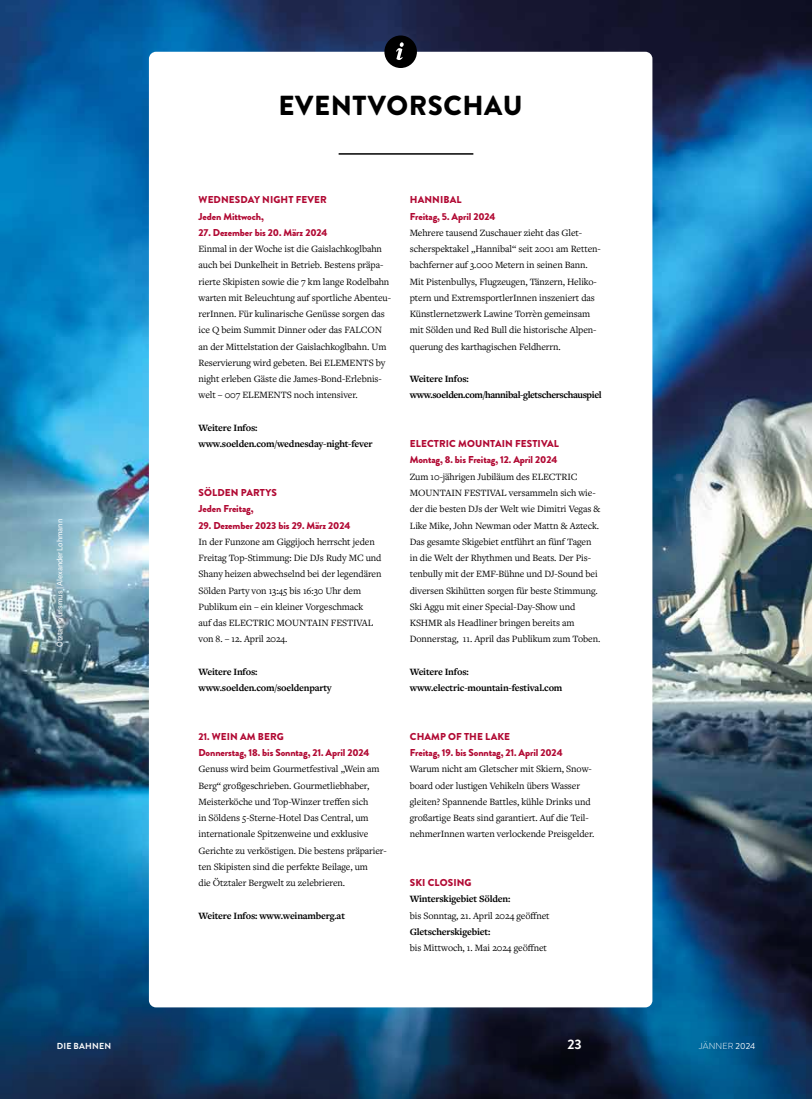
<style>
.page{position:relative;width:812px;height:1099px;background:#fff}
.page>*{position:absolute;margin:0;border:0;box-sizing:border-box;transform-origin:0 0}
.t1{font:900 27.5px "Brandon Grotesque";letter-spacing:.02em;color:#000}
.t2{font:700 13.75px "Brandon Grotesque";color:#fff}
.t3{font:10px/16.2px "Freight Text Pro";letter-spacing:-.01em;color:#000}
.t4{font:900 10px/16.2px "Brandon Grotesque";letter-spacing:-.01em;color:#b10933}
.t5{font:700 10px/16.2px "Freight Text Pro";letter-spacing:-.02em;color:#000}
.t6{font:700 10px/16.2px "Freight Text Pro";letter-spacing:-.04em;color:#000}
.t7{font:900 10px "Brandon Grotesque";letter-spacing:.01em;color:#b10933}
.t8{font:300 8.75px "Brandon Grotesque";letter-spacing:.02em;color:#fff}
.t9{font:700 8.75px "Brandon Grotesque";letter-spacing:.02em;color:#fff}
.t10{font:7.5px "Adelle Sans";letter-spacing:-.01em;color:#fff}
.s1{font-weight:400}
</style>
<div class="page">
<img style="left:0;top:0;width:811px;height:787px">
<svg style="left:0;top:787px;width:811px;height:311px;background:#0f436b"></svg>
<div style="left:149px;top:52px;width:503px;height:955px;background:#fff;border-radius:7px"></div>
<hr style="left:338px;top:153px;width:135px;height:2px;background:#000">
<div style="left:384px;top:35px;width:33px;height:33px;background:#000;border-radius:50%"></div>
<svg style="left:396px;top:42px;width:7px;height:18px"></svg>
<p class="t10" style="left:55px;top:647px;width:129px;rotate:-90deg">Ötztal Tourismus | Alexander Lohmann</p>
<h1 class="t1" style="left:278px;top:86px;width:245px">EVENTVORSCHAU</h1>
<p class="t4" style="left:198px;top:192px;width:130px">WEDNESDAY NIGHT FEVER<br>Jeden Mittwoch,</p>
<p class="t4" style="left:198px;top:224px;width:130px">27. Dezember bis 20. März 2024</p>
<p class="t3" style="left:198px;top:240px;width:194px">Einmal in der Woche ist die Gaislachkoglbahn auch bei Dunkelheit in Betrieb. Bestens präpa&shy;rierte Skipisten sowie die 7 km lange Rodelbahn warten mit Beleuchtung auf sportliche Abenteu&shy;rerInnen. Für kulinarische Genüsse sorgen das ice Q beim Summit Dinner oder das FALCON an der Mittelstation der Gaislachkoglbahn. Um Reservierung wird gebeten. Bei ELEMENTS by night erleben Gäste die James-Bond-Erlebnis&shy;welt – 007 ELEMENTS noch intensiver.</p>
<p class="t5" style="left:198px;top:419px;width:175px">Weitere Infos: www.soelden.com/wednesday-night-fever</p>
<p class="t4" style="left:198px;top:484px;width:80px">SÖLDEN PARTYS<br>Jeden Freitag,</p>
<p class="t4" style="left:198px;top:517px;width:153px">29. Dezember 2023 bis 29. März 2024</p>
<p class="t3" style="left:198px;top:533px;width:184px">In der Funzone am Giggijoch herrscht jeden Freitag Top-Stimmung: Die DJs Rudy MC und Shany heizen abwechselnd bei der legendären Sölden Party von 13:45 bis 16:30 Uhr dem Publikum ein – ein kleiner Vorgeschmack<br>auf das ELECTRIC MOUNTAIN FESTIVAL von 8. – 12. April 2024.</p>
<p class="t5" style="left:198px;top:663px;width:135px">Weitere Infos: www.soelden.com/soeldenparty</p>
<p class="t4" style="left:198px;top:728px;width:172px">21. WEIN AM BERG<br>Donnerstag, 18. bis Sonntag, 21. April 2024</p>
<p class="t3" style="left:198px;top:760px;width:189px">Genuss wird beim Gourmetfestival „Wein am Berg“ großgeschrieben. Gourmetliebhaber, Meisterköche und Top-Winzer treffen sich<br>in Söldens 5-Sterne-Hotel Das Central, um internationale Spitzenweine und exklusive Gerichte zu verköstigen. Die bestens präparier&shy;ten Skipisten sind die perfekte Beilage, um<br>die Ötztaler Bergwelt zu zelebrieren.</p>
<p class="t5" style="left:198px;top:907px;width:148px">Weitere Infos: www.weinamberg.at</p>
<p class="t4" style="left:410px;top:192px;width:87px">HANNIBAL<br>Freitag, 5. April 2024</p>
<p class="t3" style="left:410px;top:224px;width:192px">Mehrere tausend Zuschauer zieht das Glet&shy;scherspektakel „Hannibal“ seit 2001 am Retten&shy;bachferner auf 3.000 Metern in seinen Bann.<br>Mit Pistenbullys, Flugzeugen, Tänzern, Heliko&shy;ptern und ExtremsportlerInnen inszeniert das Künstlernetzwerk Lawine Torrèn gemeinsam mit Sölden und Red Bull die historische Alpen&shy;querung des karthagischen Feldherrn.</p>
<p class="t6" style="left:410px;top:370px;width:193px">Weitere Infos: www.soelden.com/hannibal-gletscherschauspiel</p>
<p class="t4" style="left:410px;top:436px;width:151px">ELECTRIC MOUNTAIN FESTIVAL<br>Montag, 8. bis Freitag, 12. April 2024</p>
<p class="t3" style="left:410px;top:468px;width:192px">Zum 10-jährigen Jubiläum des ELECTRIC MOUNTAIN FESTIVAL versammeln sich wie&shy;der die besten DJs der Welt wie Dimitri Vegas &amp; Like Mike, John Newman oder Mattn &amp; Azteck.<br>Das gesamte Skigebiet entführt an fünf Tagen in die Welt der Rhythmen und Beats. Der Pis&shy;tenbully mit der EMF-Bühne und DJ-Sound bei diversen Skihütten sorgen für beste Stimmung.<br>Ski Aggu mit einer Special-Day-Show und KSHMR als Headliner bringen bereits am Donnerstag, 11. April das Publikum zum Toben.</p>
<p class="t5" style="left:410px;top:663px;width:154px">Weitere Infos: www.electric-mountain-festival.com</p>
<p class="t4" style="left:410px;top:728px;width:154px">CHAMP OF THE LAKE<br>Freitag, 19. bis Sonntag, 21. April 2024</p>
<p class="t3" style="left:410px;top:760px;width:186px">Warum nicht am Gletscher mit Skiern, Snow&shy;board oder lustigen Vehikeln übers Wasser gleiten? Spannende Battles, kühle Drinks und großartige Beats sind garantiert. Auf die Teil&shy;nehmerInnen warten verlockende Preisgelder.</p>
<p class="t7" style="left:410px;top:875px;width:63px">SKI CLOSING</p>
<p class="t5" style="left:410px;top:890px;width:102px">Winterskigebiet Sölden:</p>
<p class="t3" style="left:410px;top:907px;width:141px">bis Sonntag, 21. April 2024 geöffnet</p>
<p class="t5" style="left:410px;top:923px;width:82px">Gletscherskigebiet:</p>
<p class="t3" style="left:410px;top:939px;width:138px">bis Mittwoch, 1. Mai 2024 geöffnet</p>
<p class="t9" style="left:57px;top:1039px;width:56px">DIE BAHNEN</p>
<h2 class="t2" style="left:567px;top:1034px;width:16px">23</h2>
<p class="t8" style="left:699px;top:1039px;width:58px">JÄNNER <span class="s1">2024</span></p>
</div>
